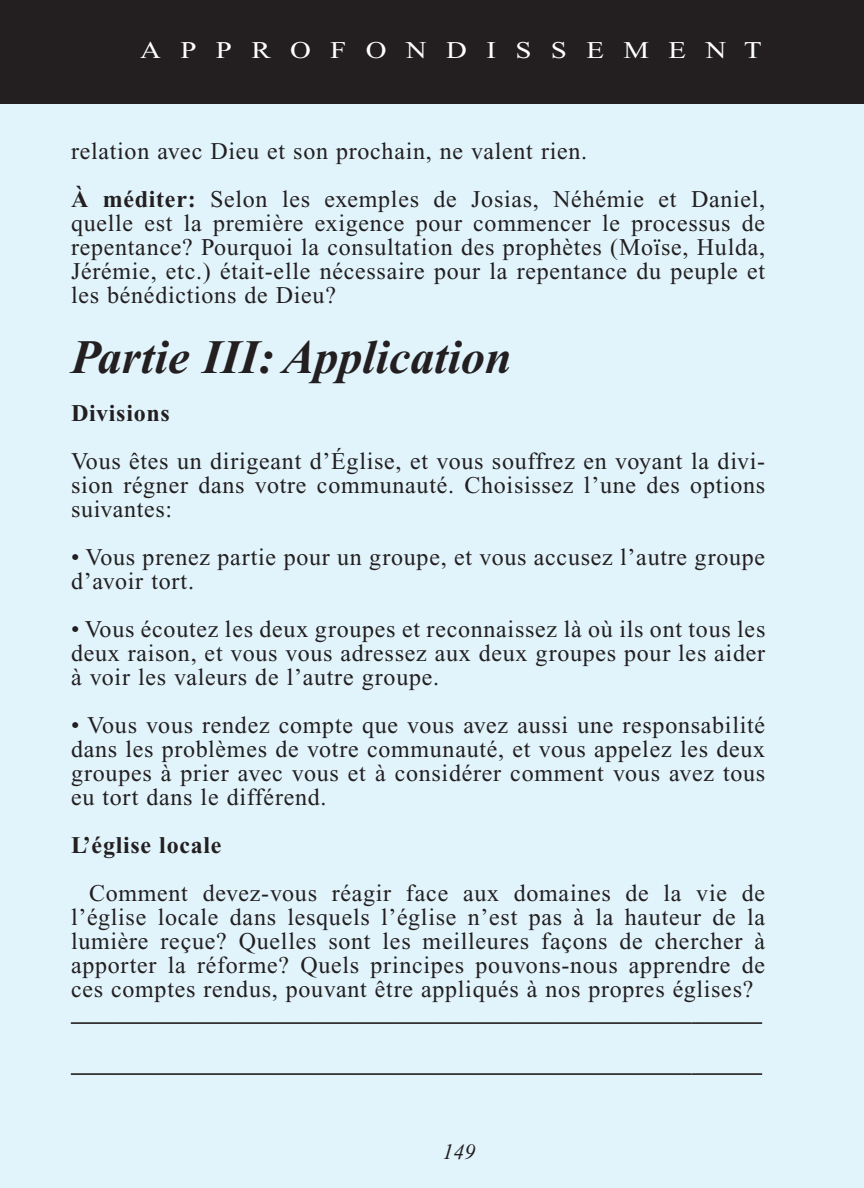
<style>
.page{position:relative;width:864px;height:1188px;background:#fff}
.page>*{position:absolute;margin:0;border:0;box-sizing:border-box;transform-origin:0 0}
.t1{font:italic 700 48px "Times New Roman PS Std";color:#231f20}
.t2{font:24px/24px "Times New Roman PS Std";letter-spacing:.03em;color:#231f20;text-align:justify}
.t3{font:700 24px "Times New Roman PS Std";letter-spacing:.03em;color:#231f20}
.t4{font:24px "Times New Roman PS Std";color:#fff;scale:1.2 1}
.t5{font:italic 22px "Times New Roman PS Std";color:#231f20}
.t6{font:20px "Times New Roman PS Std";color:#231f20}
.s1{font-weight:700}
</style>
<div class="page">
<div style="left:0;top:98px;width:864px;height:1090px;background:#e1f4fc"></div>
<div style="left:0;top:0;width:864px;height:104px;background:#231f20"></div>
<hr style="left:71px;top:1023px;width:691px;height:1px;background:#231f20">
<hr style="left:71px;top:1074px;width:691px;height:1px;background:#231f20">
<p class="t4" style="left:140px;top:37px;width:520px">A P P R O F O N D I S S E M E N T</p>
<p class="t2" style="left:71px;top:127px;width:696px;line-height:48px">relation avec Dieu et son prochain, ne valent rien.<br><span class="s1">À méditer:</span> Selon les exemples de Josias, Néhémie et Daniel,</p>
<p class="t2" style="left:71px;top:211px;width:696px">quelle est la première exigence pour commencer le processus de repentance? Pourquoi la consultation des prophètes (Moïse, Hulda, Jérémie, etc.) était-elle nécessaire pour la repentance du peuple et les bénédictions de Dieu?</p>
<h1 class="t1" style="left:71px;top:331px;width:442px">Partie III: Application</h1>
<p class="t3" style="left:71px;top:400px;width:100px">Divisions</p>
<p class="t2" style="left:71px;top:449px;width:696px">Vous êtes un dirigeant d’Église, et vous souffrez en voyant la divi&shy;sion régner dans votre communauté. Choisissez l’une des options suivantes:</p>
<p class="t2" style="left:71px;top:545px;width:696px">• Vous prenez partie pour un groupe, et vous accusez l’autre groupe d’avoir tort.</p>
<p class="t2" style="left:71px;top:617px;width:696px">• Vous écoutez les deux groupes et reconnaissez là où ils ont tous les deux raison, et vous vous adressez aux deux groupes pour les aider à voir les valeurs de l’autre groupe.</p>
<p class="t2" style="left:71px;top:713px;width:696px">• Vous vous rendez compte que vous avez aussi une responsabilité dans les problèmes de votre communauté, et vous appelez les deux groupes à prier avec vous et à considérer comment vous avez tous eu tort dans le différend.</p>
<p class="t3" style="left:71px;top:832px;width:152px">L’église locale</p>
<p class="t2" style="left:71px;top:881px;width:696px;text-indent:18px">Comment devez-vous réagir face aux domaines de la vie de l’église locale dans lesquels l’église n’est pas à la hauteur de la lumière reçue? Quelles sont les meilleures façons de chercher à apporter la réforme? Quels principes pouvons-nous apprendre de ces comptes rendus, pouvant être appliqués à nos propres églises?</p>
<p class="t6" style="left:71px;top:1004px;width:693px">_____________________________________________________________________</p>
<p class="t6" style="left:71px;top:1055px;width:693px">_____________________________________________________________________</p>
<p class="t5" style="left:442px;top:1140px;width:34px">149</p>
</div>
